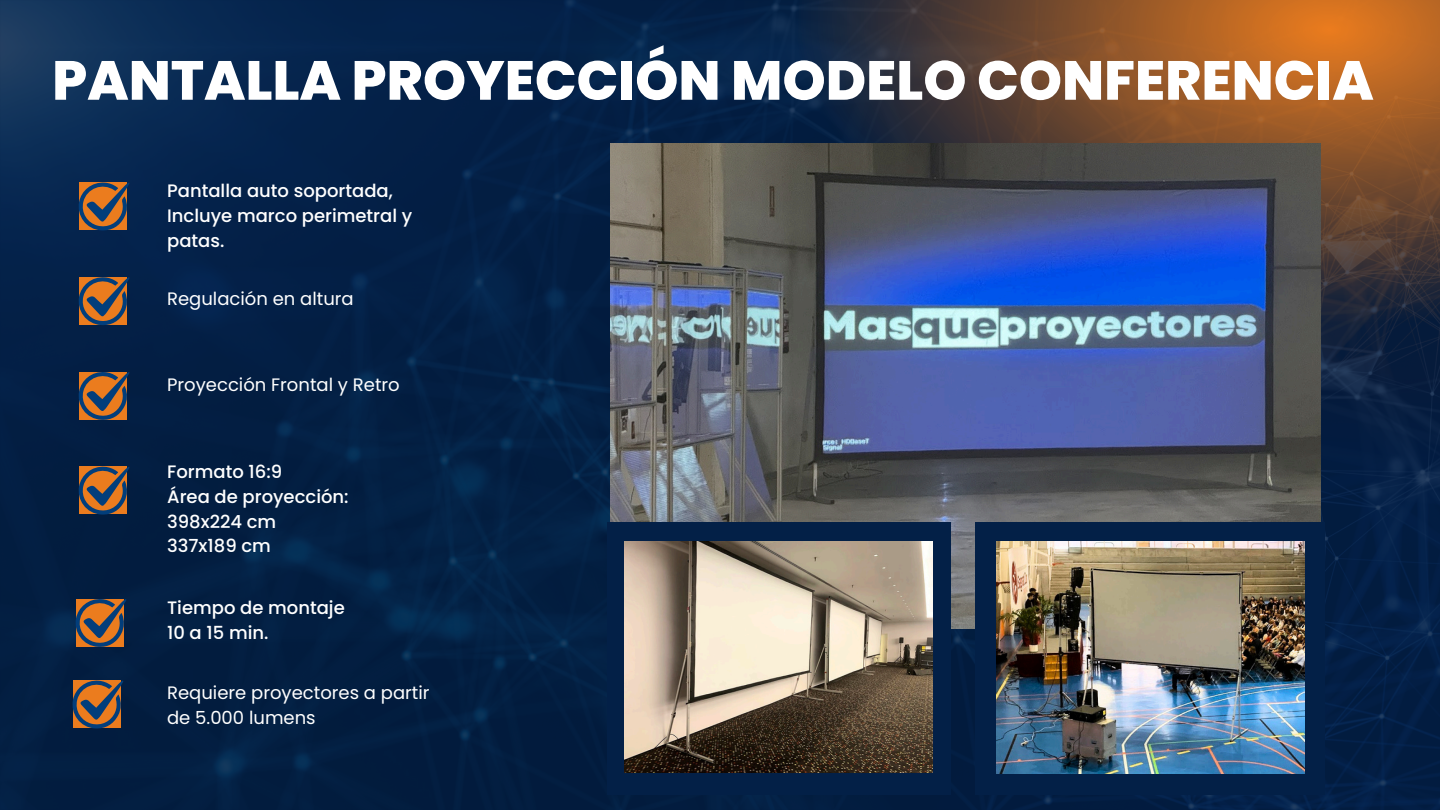
<style>
.page{position:relative;width:1440px;height:810px;background:#fff}
.page>*{position:absolute;margin:0;border:0;box-sizing:border-box;transform-origin:0 0}
.t1{font:800 55px "Poppins";color:#fff}
.t2{font:500 18px/24.8px "Poppins";color:#fff}
.t3{font:18px/24.8px "Poppins";color:#fff}
</style>
<div class="page">
<img style="left:0;top:0;width:1440px;height:810px">
<svg style="left:798px;top:0;width:642px;height:417px;background:#6a4730"></svg>
<img style="left:611px;top:143px;width:710px;height:485px">
<svg style="left:76px;top:182px;width:54px;height:49px;background:#7d5b44"></svg>
<svg style="left:76px;top:276px;width:54px;height:50px;background:#7a5943"></svg>
<svg style="left:76px;top:371px;width:54px;height:49px;background:#7c5a42"></svg>
<svg style="left:76px;top:466px;width:54px;height:49px;background:#7d5a42"></svg>
<svg style="left:73px;top:598px;width:54px;height:49px;background:#7c5b43"></svg>
<svg style="left:70px;top:680px;width:54px;height:49px;background:#7d5a42"></svg>
<div style="left:975px;top:522px;width:349px;height:273px;background:#032047"></div>
<div style="left:607px;top:522px;width:343px;height:273px;background:#032047"></div>
<img style="left:624px;top:541px;width:309px;height:231px">
<img style="left:996px;top:541px;width:309px;height:233px">
<p class="t1" style="left:52px;top:42px;width:1323px">PANTALLA PROYECCIÓN MODELO CONFERENCIA</p>
<p class="t2" style="left:167px;top:178px;width:247px">Pantalla auto soportada,<br>Incluye marco perimetral y patas.</p>
<p class="t3" style="left:167px;top:286px;width:188px">Regulación en altura</p>
<p class="t3" style="left:167px;top:373px;width:234px">Proyección Frontal y Retro</p>
<h2 class="t2" style="left:167px;top:459px;width:183px">Formato 16:9<br>Área de proyección:<br>398x224 cm<br>337x189 cm</h2>
<p class="t2" style="left:167px;top:596px;width:179px">Tiempo de montaje<br>10 a 15 min.</p>
<p class="t3" style="left:167px;top:681px;width:264px">Requiere proyectores a partir de 5.000 lumens</p>
</div>
